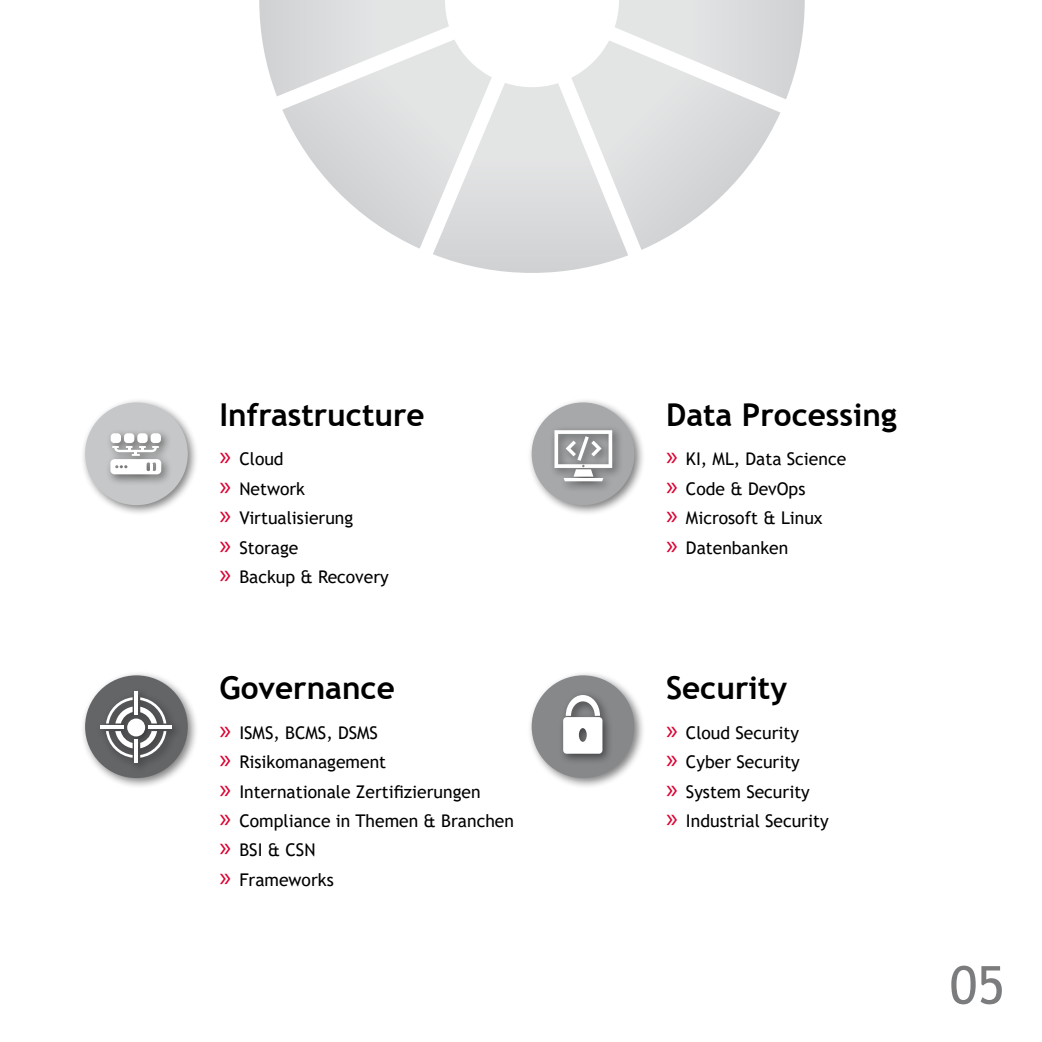
<style>
.page{position:relative;width:1042px;height:1042px;background:#fff}
.page>*{position:absolute;margin:0;border:0;box-sizing:border-box;transform-origin:0 0}
.t1{font:52.5px "Trebuchet MS";color:#7b7c7e}
.t2{font:700 31.5px "Trebuchet MS";color:#000}
.t3{font:17.5px/29.4px "Trebuchet MS";color:#000}
.s1{font-family:"Myriad Pro";font-size:28px;color:#db0031}
</style>
<div class="page">
<div style="left:527px;top:670px;width:119px;height:119px;background:#000;opacity:.5"></div>
<div style="left:532px;top:675px;width:102px;height:103px;background:#87888a;border-radius:50%"></div>
<div style="left:558px;top:690px;width:56px;height:75px;background:#000;opacity:.5"></div>
<svg style="left:563px;top:695px;width:39px;height:59px;background:#d4d5d5"></svg>
<div style="left:80px;top:397px;width:119px;height:119px;background:#000;opacity:.5"></div>
<div style="left:85px;top:402px;width:103px;height:103px;background:#c6c7c8;border-radius:50%"></div>
<div style="left:527px;top:397px;width:119px;height:119px;background:#000;opacity:.5"></div>
<div style="left:532px;top:402px;width:102px;height:103px;background:#a7a8aa;border-radius:50%"></div>
<div style="left:80px;top:670px;width:119px;height:119px;background:#000;opacity:.5"></div>
<div style="left:85px;top:675px;width:103px;height:103px;background:#646567;border-radius:50%"></div>
<div style="left:105px;top:428px;width:68px;height:58px;background:#000;opacity:.5"></div>
<div style="left:111px;top:433px;width:10px;height:10px;background:#fff;border-radius:4px"></div>
<div style="left:124px;top:433px;width:10px;height:10px;background:#fff;border-radius:4px"></div>
<div style="left:137px;top:433px;width:11px;height:10px;background:#fff;border-radius:4px"></div>
<div style="left:151px;top:433px;width:10px;height:10px;background:#fff;border-radius:4px"></div>
<svg style="left:110px;top:446px;width:51px;height:28px"></svg>
<div style="left:549px;top:425px;width:75px;height:67px;background:#000;opacity:.5"></div>
<svg style="left:554px;top:430px;width:58px;height:51px"></svg>
<div style="left:95px;top:686px;width:89px;height:88px;background:#000;opacity:.5"></div>
<svg style="left:140px;top:697px;width:26px;height:26px"></svg>
<svg style="left:140px;top:731px;width:26px;height:26px"></svg>
<div style="left:127px;top:718px;width:18px;height:18px;background:#fff;border-radius:50%"></div>
<svg style="left:106px;top:697px;width:27px;height:26px"></svg>
<svg style="left:106px;top:731px;width:27px;height:27px"></svg>
<hr style="left:135px;top:739px;width:3px;height:24px;background:#fff">
<hr style="left:135px;top:691px;width:3px;height:24px;background:#fff">
<hr style="left:100px;top:725px;width:24px;height:4px;background:#fff">
<hr style="left:148px;top:725px;width:24px;height:4px;background:#fff">
<svg style="left:259px;top:0;width:546px;height:273px"></svg>
<h2 class="t2" style="left:219px;top:395px;width:207px">Infrastructure</h2>
<p class="t3" style="left:219px;top:444px;width:171px"><span class="s1">»</span> Cloud<br><span class="s1">»</span> Network<br><span class="s1">»</span> Virtualisierung<br><span class="s1">»</span> Storage<br><span class="s1">»</span> Backup &amp; Recovery</p>
<h2 class="t2" style="left:219px;top:668px;width:177px">Governance</h2>
<p class="t3" style="left:219px;top:717px;width:296px"><span class="s1">»</span> ISMS, BCMS, DSMS<br><span class="s1">»</span> Risikomanagement<br><span class="s1">»</span> Internationale Zertifizierungen<br><span class="s1">»</span> Compliance in Themen &amp; Branchen <span class="s1">»</span> BSI &amp; CSN<br><span class="s1">»</span> Frameworks</p>
<h2 class="t2" style="left:666px;top:395px;width:232px">Data Processing</h2>
<p class="t3" style="left:666px;top:444px;width:182px"><span class="s1">»</span> KI, ML, Data Science <span class="s1">»</span> Code &amp; DevOps<br><span class="s1">»</span> Microsoft &amp; Linux<br><span class="s1">»</span> Datenbanken</p>
<h2 class="t2" style="left:666px;top:668px;width:123px">Security</h2>
<p class="t3" style="left:666px;top:717px;width:164px"><span class="s1">»</span> Cloud Security<br><span class="s1">»</span> Cyber Security<br><span class="s1">»</span> System Security<br><span class="s1">»</span> Industrial Security</p>
<h1 class="t1" style="left:949px;top:952px;width:57px">05</h1>
</div>
